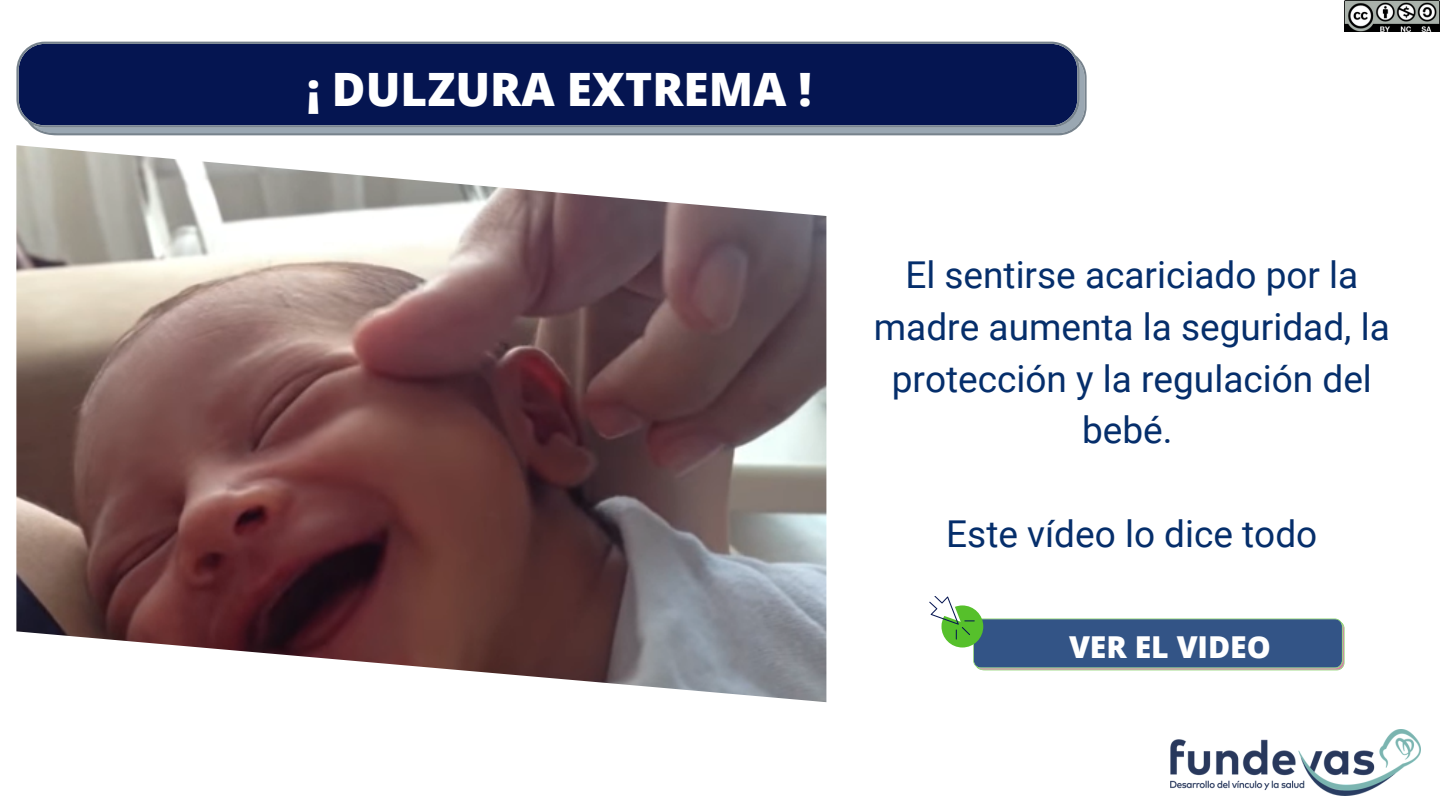
<style>
.page{position:relative;width:1440px;height:810px;background:#fff}
.page>*{position:absolute;margin:0;border:0;box-sizing:border-box;transform-origin:0 0}
.t1{font:800 46px "Open Sans";color:#fff}
.t2{font:37px/51.8px "Roboto";color:#052e6b;text-align:center}
.t3{font:800 30.2px "Open Sans";color:#fff}
</style>
<div class="page">
<svg style="left:16px;top:42px;width:1071px;height:93px;background:#19295d"></svg>
<img style="left:16px;top:145px;width:810px;height:557px">
<svg style="left:929px;top:596px;width:415px;height:74px"></svg>
<img style="left:1170px;top:729px;width:250px;height:67px">
<img style="left:1344px;top:0;width:96px;height:32px">
<p class="t1" style="left:307px;top:57px;width:507px">¡ DULZURA EXTREMA !</p>
<p class="t2" style="left:874px;top:249px;width:517px">El sentirse acariciado por la madre aumenta la seguridad, la protección y la regulación del bebé.</p>
<p class="t2" style="left:946px;top:508px;width:373px">Este vídeo lo dice todo</p>
<p class="t3" style="left:1069px;top:626px;width:203px">VER EL VIDEO</p>
</div>
